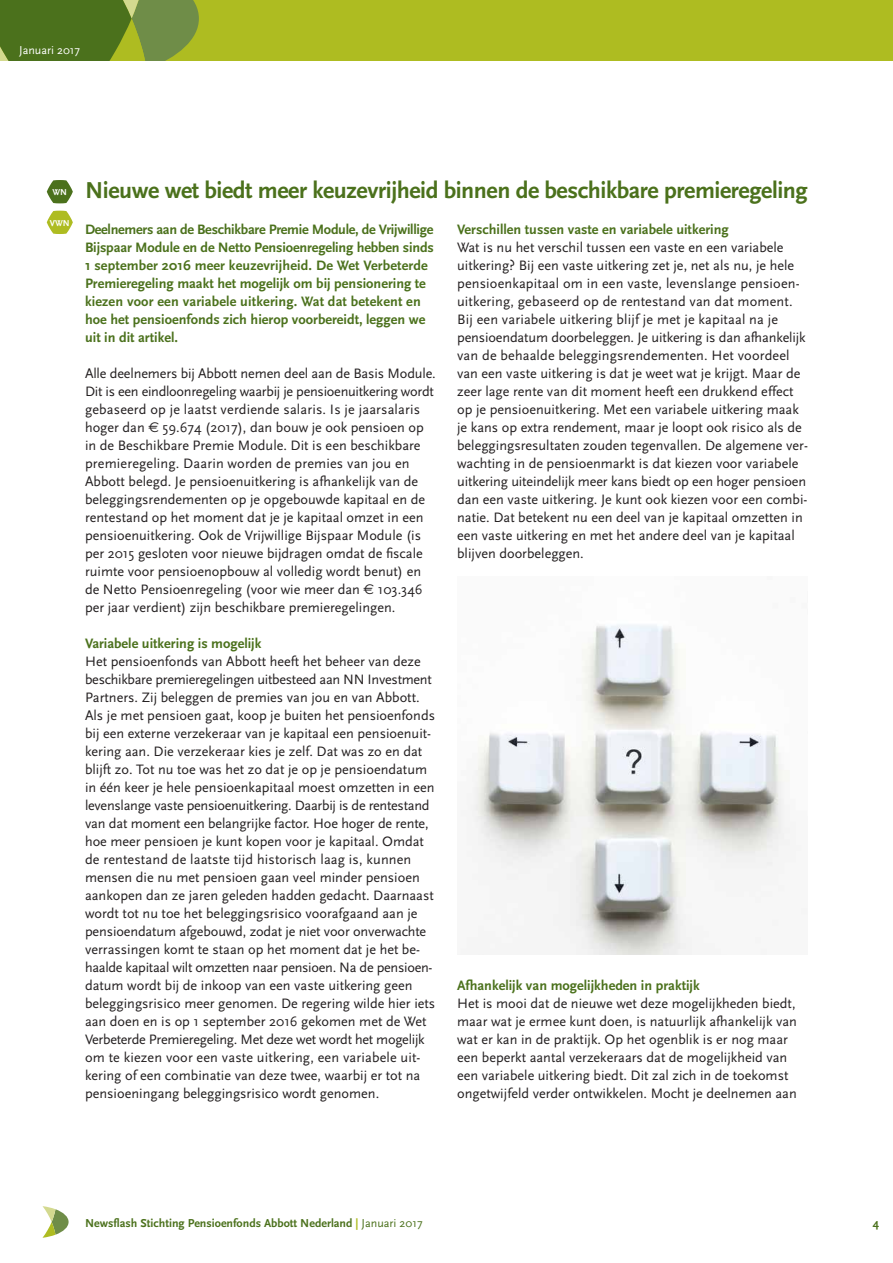
<style>
.page{position:relative;width:893px;height:1263px;background:#fff}
.page>*{position:absolute;margin:0;border:0;box-sizing:border-box;transform-origin:0 0}
.t1{font:700 24px "Scala Sans";letter-spacing:-.015em;color:#4b711c}
.t2{font:14.25px/18px "Scala Sans";color:#231f20}
.t3{font:700 14.25px/18px "Scala Sans";color:#4b711c}
.t4{font:700 12px "Scala Sans";color:#4b711c}
.t5{font:12px "Scala Sans";color:#fff}
.t6{font:700 9px "Scala Sans";color:#fff}
.s1{font-family:"Euro Sans"}
.s2{color:#aebc21}
.s3{font-weight:400}
</style>
<div class="page">
<svg style="left:43px;top:1206px;width:26px;height:32px"></svg>
<div style="left:0;top:0;width:893px;height:73px;background:#aebc21"></div>
<svg style="left:0;top:0;width:199px;height:62px;background:#63842d"></svg>
<div style="left:0;top:62px;width:893px;height:90px;background:#fff"></div>
<svg style="left:47px;top:180px;width:26px;height:23px"></svg>
<svg style="left:47px;top:211px;width:26px;height:23px"></svg>
<img style="left:470px;top:625px;width:320px;height:329px">
<p class="t5" style="left:19px;top:44px;width:63px">Januari 2017</p>
<p class="t6" style="left:53px;top:187px;width:16px">WN</p>
<h1 class="t1" style="left:85px;top:177px;width:724px">Nieuwe wet biedt meer keuzevrijheid binnen de beschikbare premieregeling</h1>
<p class="t6" style="left:50px;top:218px;width:21px">VWN</p>
<p class="t3" style="left:457px;top:221px;width:273px">Verschillen tussen vaste en variabele uitkering</p>
<p class="t2" style="left:457px;top:239px;width:352px">Wat is nu het verschil tussen een vaste en een variabele uitkering? Bij een vaste uitkering zet je, net als nu, je hele pensioenkapitaal om in een vaste, levenslange pensioen&shy;uitkering, gebaseerd op de rentestand van dat moment.<br>Bij een variabele uitkering blijf je met je kapitaal na je pensioendatum doorbeleggen. Je uitkering is dan afhankelijk van de behaalde beleggingsrendementen. Het voordeel van een vaste uitkering is dat je weet wat je krijgt. Maar de zeer lage rente van dit moment heeft een drukkend effect op je pensioenuitkering. Met een variabele uitkering maak je kans op extra rendement, maar je loopt ook risico als de beleggingsresultaten zouden tegenvallen. De algemene ver&shy;wachting in de pensioenmarkt is dat kiezen voor variabele uitkering uiteindelijk meer kans biedt op een hoger pensioen dan een vaste uitkering. Je kunt ook kiezen voor een combi&shy;natie. Dat betekent nu een deel van je kapitaal omzetten in een vaste uitkering en met het andere deel van je kapitaal blijven doorbeleggen.</p>
<p class="t3" style="left:85px;top:221px;width:350px">Deelnemers aan de Beschikbare Premie Module, de Vrijwillige Bijspaar Module en de Netto Pensioenregeling hebben sinds 1 september 2016 meer keuzevrijheid. De Wet Verbeterde Premieregeling maakt het mogelijk om bij pensionering te kiezen voor een variabele uitkering. Wat dat betekent en hoe het pensioenfonds zich hierop voorbereidt, leggen we uit in dit artikel.</p>
<p class="t2" style="left:85px;top:365px;width:352px">Alle deelnemers bij Abbott nemen deel aan de Basis Module.<br>Dit is een eindloonregeling waarbij je pensioenuitkering wordt gebaseerd op je laatst verdiende salaris. Is je jaarsalaris hoger dan <span class="s1">€</span> 59.674 (2017), dan bouw je ook pensioen op in de Beschikbare Premie Module. Dit is een beschikbare premieregeling. Daarin worden de premies van jou en Abbott belegd. Je pensioenuitkering is afhankelijk van de beleggingsrendementen op je opgebouwde kapitaal en de rentestand op het moment dat je je kapitaal omzet in een pensioenuitkering. Ook de Vrijwillige Bijspaar Module (is per 2015 gesloten voor nieuwe bijdragen omdat de fiscale ruimte voor pensioenopbouw al volledig wordt benut) en de Netto Pensioenregeling (voor wie meer dan <span class="s1">€</span> 103.346 per jaar verdient) zijn beschikbare premieregelingen.</p>
<p class="t3" style="left:85px;top:635px;width:178px">Variabele uitkering is mogelijk</p>
<p class="t2" style="left:85px;top:653px;width:352px">Het pensioenfonds van Abbott heeft het beheer van deze beschikbare premieregelingen uitbesteed aan NN Investment Partners. Zij beleggen de premies van jou en van Abbott.<br>Als je met pensioen gaat, koop je buiten het pensioenfonds bij een externe verzekeraar van je kapitaal een pensioenuit&shy;kering aan. Die verzekeraar kies je zelf. Dat was zo en dat blijft zo. Tot nu toe was het zo dat je op je pensioendatum in één keer je hele pensioenkapitaal moest omzetten in een levenslange vaste pensioenuitkering. Daarbij is de rentestand van dat moment een belangrijke factor. Hoe hoger de rente, hoe meer pensioen je kunt kopen voor je kapitaal. Omdat de rentestand de laatste tijd historisch laag is, kunnen mensen die nu met pensioen gaan veel minder pensioen aankopen dan ze jaren geleden hadden gedacht. Daarnaast wordt tot nu toe het beleggingsrisico voorafgaand aan je pensioendatum afgebouwd, zodat je niet voor onverwachte verrassingen komt te staan op het moment dat je het be&shy;haalde kapitaal wilt omzetten naar pensioen. Na de pensioen&shy;datum wordt bij de inkoop van een vaste uitkering geen beleggingsrisico meer genomen. De regering wilde hier iets aan doen en is op 1 september 2016 gekomen met de Wet Verbeterde Premieregeling. Met deze wet wordt het mogelijk om te kiezen voor een vaste uitkering, een variabele uit&shy;kering of een combinatie van deze twee, waarbij er tot na pensioeningang beleggingsrisico wordt genomen.</p>
<p class="t3" style="left:457px;top:977px;width:244px">Afhankelijk van mogelijkheden in praktijk</p>
<p class="t2" style="left:457px;top:994px;width:341px">Het is mooi dat de nieuwe wet deze mogelijkheden biedt, maar wat je ermee kunt doen, is natuurlijk afhankelijk van wat er kan in de praktijk. Op het ogenblik is er nog maar een beperkt aantal verzekeraars dat de mogelijkheid van een variabele uitkering biedt. Dit zal zich in de toekomst ongetwijfeld verder ontwikkelen. Mocht je deelnemen aan</p>
<p class="t4" style="left:85px;top:1217px;width:339px">Newsflash Stichting Pensioenfonds Abbott Nederland <span class="s2">|</span> <span class="s3">Januari 2017</span></p>
<p class="t4" style="left:873px;top:1217px;width:8px">4</p>
</div>
